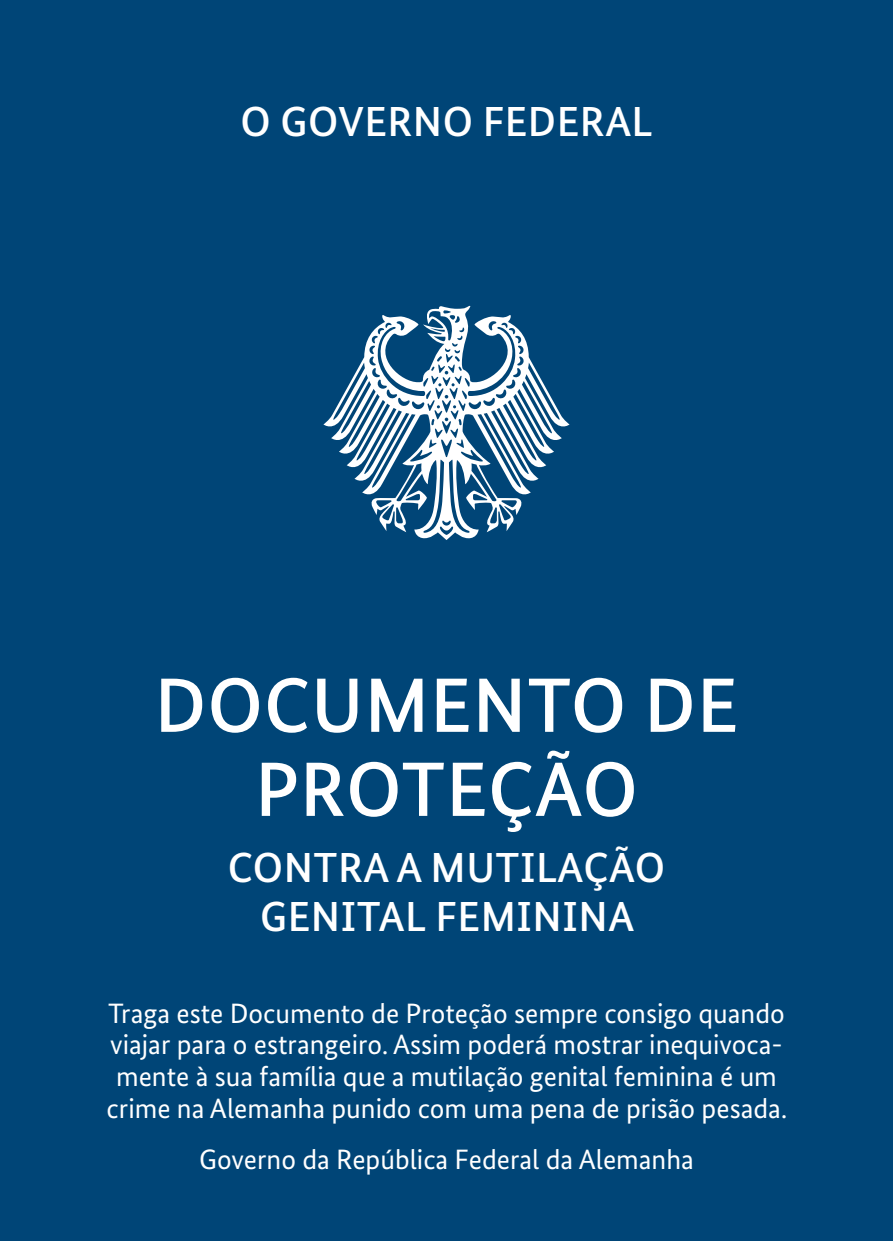
<style>
.page{position:relative;width:893px;height:1241px;background:#fff}
.page>*{position:absolute;margin:0;border:0;box-sizing:border-box;transform-origin:0 0}
.A-Titel_A-03-P-12pt_Versalien{font:500 77px/84px "Bundes Sans";letter-spacing:.01em;color:#fff;text-align:center}
.A-Titel_A-03-P-12pt_Versalien-2{font:500 42px/49px "Bundes Sans";letter-spacing:.01em;color:#fff;text-align:center}
.A-Titel_A-01-P-10pt_Versalien{font:500 42px "Bundes Sans";letter-spacing:.01em;color:#fff}
.A-Titel_A-04-P-8pt{font:28px/31.5px "Bundes Sans";color:#fff;text-align:center}
</style>
<div class="page">
<div style="left:0;top:0;width:893px;height:1240px;background:#004577"></div>
<svg style="left:323px;top:306px;width:246px;height:234px"></svg>
<p class="A-Titel_A-01-P-10pt_Versalien" style="left:240px;top:95px;width:414px">O GOVERNO FEDERAL</p>
<p class="A-Titel_A-03-P-12pt_Versalien" style="left:155px;top:662px;width:585px">DOCUMENTO DE<br>PROTEÇÃO</p>
<p class="A-Titel_A-03-P-12pt_Versalien-2" style="left:228px;top:843px;width:439px">CONTRA A MUTILAÇÃO<br>GENITAL FEMININA</p>
<p class="A-Titel_A-04-P-8pt" style="left:107px;top:997px;width:682px">Traga este Documento de Proteção sempre consigo quando viajar para o estrangeiro. Assim poderá mostrar inequivoca&shy;mente à sua família que a mutilação genital feminina é um crime na Alemanha punido com uma pena de prisão pesada.</p>
<p class="A-Titel_A-04-P-8pt" style="left:199px;top:1142px;width:496px">Governo da República Federal da Alemanha</p>
</div>
